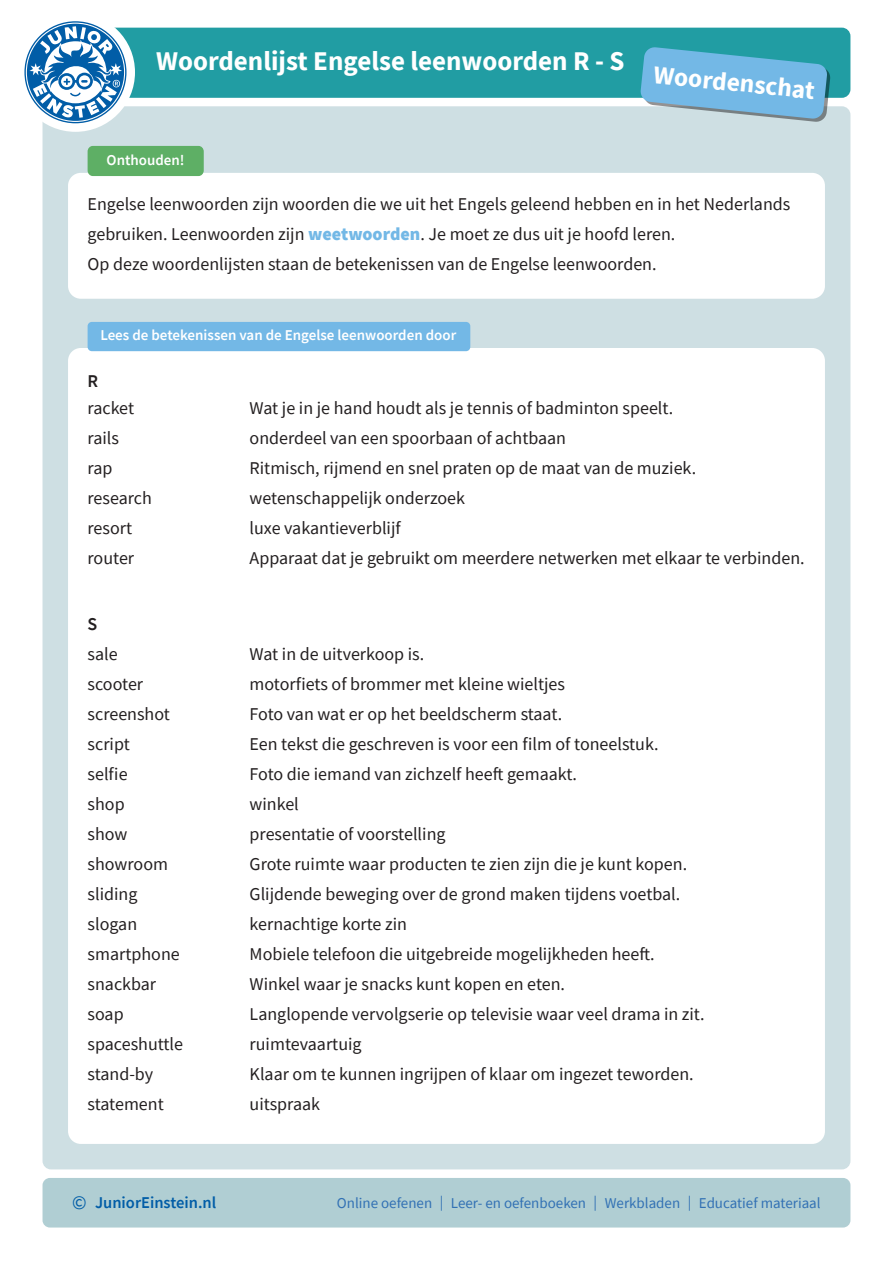
<style>
.page{position:relative;width:893px;height:1263px;background:#fff}
.page>*{position:absolute;margin:0;border:0;box-sizing:border-box;transform-origin:0 0}
.t1{font:700 27px "Source Sans Pro";color:#fff}
.t2{font:700 25.5px "Source Sans Pro";color:#fff}
.t3{font:18px/30px "Source Sans Pro";color:#231f20}
.t4{font:600 18px "Source Sans Pro";color:#231f20}
.t5{font:600 16.5px "Source Sans Pro";color:#015da7}
.t6{font:15px "Source Sans Pro";color:#3271b4}
.t7{font:600 15px "Source Sans Pro";color:#fff}
.s1{font-weight:900;color:#73b8e6}
.s2{font-weight:400;font-size:19.5px}
</style>
<div class="page">
<div style="left:43px;top:106px;width:807px;height:1063px;background:#cedfe3;border-radius:9px"></div>
<div style="left:75px;top:28px;width:775px;height:70px;background:#219da3;border-radius:9px"></div>
<div style="left:16px;top:13px;width:119px;height:119px;background:#fff;border-radius:50%"></div>
<svg style="left:24px;top:21px;width:102px;height:102px"></svg>
<div style="left:43px;top:1178px;width:807px;height:49px;background:#b0ced3;border-radius:7px"></div>
<svg style="left:640px;top:47px;width:191px;height:75px"></svg>
<div style="left:68px;top:173px;width:757px;height:126px;background:#fff;border-radius:13px"></div>
<div style="left:68px;top:348px;width:757px;height:796px;background:#fff;border-radius:13px"></div>
<div style="left:88px;top:146px;width:116px;height:30px;background:#5eaf65;border-radius:5px"></div>
<div style="left:88px;top:322px;width:382px;height:29px;background:#73b8e6;border-radius:4px"></div>
<p class="t1" style="left:156px;top:43px;width:470px">Woordenlijst Engelse leenwoorden R - S</p>
<p class="t7" style="left:107px;top:150px;width:80px">Onthouden!</p>
<p class="t2" style="left:656px;top:57px;width:163px;rotate:6deg">Woordenschat</p>
<p class="t3" style="left:88px;top:189px;width:704px">Engelse leenwoorden zijn woorden die we uit het Engels geleend hebben en in het Nederlands gebruiken. Leenwoorden zijn <span class="s1">weetwoorden</span>. Je moet ze dus uit je hoofd leren.</p>
<p class="t3" style="left:88px;top:249px;width:570px">Op deze woordenlijsten staan de betekenissen van de Engelse leenwoorden.</p>
<p class="t7" style="left:100px;top:326px;width:357px">Lees de betekenissen van de Engelse leenwoorden door</p>
<p class="t4" style="left:88px;top:369px;width:12px">R</p>
<p class="t3" style="left:88px;top:393px;width:48px">racket</p>
<p class="t3" style="left:250px;top:393px;width:425px">Wat je in je hand houdt als je tennis of badminton speelt.</p>
<p class="t3" style="left:88px;top:423px;width:33px">rails</p>
<p class="t3" style="left:250px;top:423px;width:318px">onderdeel van een spoorbaan of achtbaan</p>
<p class="t3" style="left:88px;top:453px;width:26px">rap</p>
<p class="t3" style="left:250px;top:453px;width:448px">Ritmisch, rijmend en snel praten op de maat van de muziek.</p>
<p class="t3" style="left:88px;top:483px;width:66px">research</p>
<p class="t3" style="left:250px;top:483px;width:217px">wetenschappelijk onderzoek</p>
<p class="t3" style="left:88px;top:513px;width:46px">resort</p>
<p class="t3" style="left:250px;top:513px;width:153px">luxe vakantieverblijf</p>
<p class="t3" style="left:88px;top:543px;width:48px">router</p>
<p class="t3" style="left:250px;top:543px;width:557px">Apparaat dat je gebruikt om meerdere netwerken met elkaar te verbinden.</p>
<p class="t4" style="left:88px;top:612px;width:11px">S</p>
<p class="t3" style="left:88px;top:638px;width:32px">sale</p>
<p class="t3" style="left:250px;top:638px;width:176px">Wat in de uitverkoop is.</p>
<p class="t3" style="left:88px;top:668px;width:57px">scooter</p>
<p class="t3" style="left:250px;top:668px;width:317px">motorfiets of brommer met kleine wieltjes</p>
<p class="t3" style="left:88px;top:698px;width:84px">screenshot</p>
<p class="t3" style="left:250px;top:698px;width:314px">Foto van wat er op het beeldscherm staat.</p>
<p class="t3" style="left:88px;top:728px;width:44px">script</p>
<p class="t3" style="left:250px;top:728px;width:411px">Een tekst die geschreven is voor een film of toneelstuk.</p>
<p class="t3" style="left:88px;top:758px;width:41px">selfie</p>
<p class="t3" style="left:250px;top:758px;width:329px">Foto die iemand van zichzelf heeft gemaakt.</p>
<p class="t3" style="left:88px;top:788px;width:39px">shop</p>
<p class="t3" style="left:250px;top:788px;width:51px">winkel</p>
<p class="t3" style="left:88px;top:818px;width:41px">show</p>
<p class="t3" style="left:250px;top:818px;width:197px">presentatie of voorstelling</p>
<p class="t3" style="left:88px;top:848px;width:82px">showroom</p>
<p class="t3" style="left:250px;top:848px;width:439px">Grote ruimte waar producten te zien zijn die je kunt kopen.</p>
<p class="t3" style="left:88px;top:878px;width:51px">sliding</p>
<p class="t3" style="left:250px;top:878px;width:432px">Glijdende beweging over de grond maken tijdens voetbal.</p>
<p class="t3" style="left:88px;top:908px;width:51px">slogan</p>
<p class="t3" style="left:250px;top:908px;width:159px">kernachtige korte zin</p>
<p class="t3" style="left:88px;top:938px;width:94px">smartphone</p>
<p class="t3" style="left:250px;top:938px;width:407px">Mobiele telefoon die uitgebreide mogelijkheden heeft.</p>
<p class="t3" style="left:88px;top:968px;width:70px">snackbar</p>
<p class="t3" style="left:250px;top:968px;width:317px">Winkel waar je snacks kunt kopen en eten.</p>
<p class="t3" style="left:88px;top:998px;width:38px">soap</p>
<p class="t3" style="left:250px;top:998px;width:457px">Langlopende vervolgserie op televisie waar veel drama in zit.</p>
<p class="t3" style="left:88px;top:1028px;width:97px">spaceshuttle</p>
<p class="t3" style="left:250px;top:1028px;width:114px">ruimtevaartuig</p>
<p class="t3" style="left:88px;top:1058px;width:67px">stand-by</p>
<p class="t3" style="left:250px;top:1058px;width:446px">Klaar om te kunnen ingrijpen of klaar om ingezet teworden.</p>
<p class="t3" style="left:88px;top:1088px;width:78px">statement</p>
<p class="t3" style="left:250px;top:1088px;width:72px">uitspraak</p>
<p class="t5" style="left:72px;top:1192px;width:145px"><span class="s2">©</span> JuniorEinstein.nl</p>
<p class="t6" style="left:337px;top:1194px;width:485px">Online oefenen | Leer- en oefenboeken | Werkbladen | Educatief materiaal</p>
</div>
